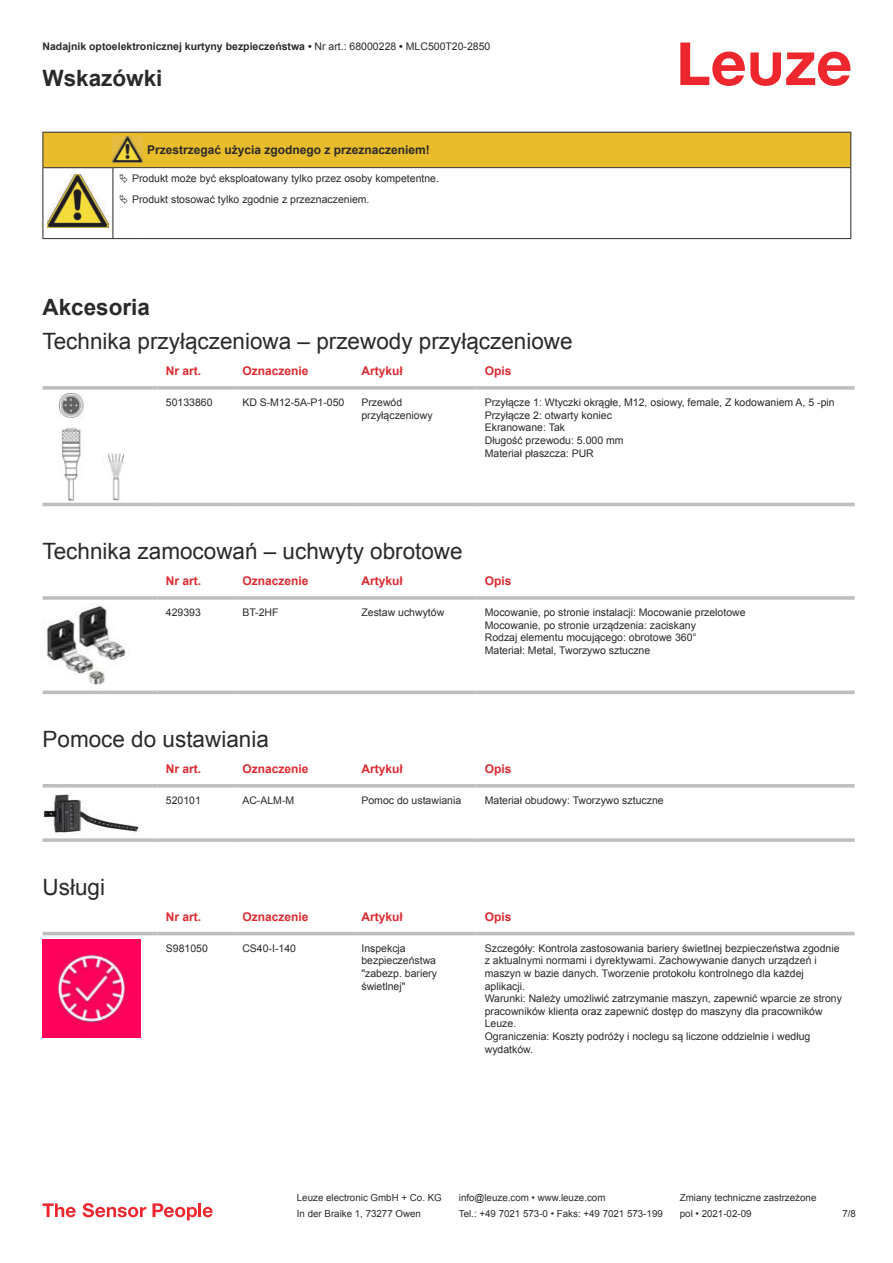
<style>
.page{position:relative;width:893px;height:1263px;background:#fff}
.page>*{position:absolute;margin:0;border:0;box-sizing:border-box;transform-origin:0 0}
.t1{font:22.5px "Arial";color:#2b292a}
.t2{font:700 22.5px "Arial";color:#2b292a}
.t3{font:700 12px "Arial";color:#db2a30}
.t4{font:700 12px "Arial";color:#2b292a}
.t5{font:10.5px/12.6px "Arial";color:#2b292a}
.t6{font:700 10.5px "Arial";color:#2b292a}
.t7{font:9.75px "Arial";color:#2b292a}
.s1{font-weight:400}
</style>
<div class="page">
<svg style="left:680px;top:43px;width:170px;height:43px"></svg>
<svg style="left:43px;top:393px;width:812px;height:114px"></svg>
<svg style="left:43px;top:386px;width:114px;height:4px"></svg>
<svg style="left:157px;top:386px;width:77px;height:4px"></svg>
<svg style="left:234px;top:386px;width:119px;height:4px"></svg>
<svg style="left:353px;top:386px;width:123px;height:4px"></svg>
<svg style="left:476px;top:386px;width:379px;height:4px;background:#c3c5c7"></svg>
<hr style="left:43px;top:503px;width:114px;height:3px;background:#bdbfc1">
<hr style="left:157px;top:503px;width:77px;height:3px;background:#bdbfc1">
<hr style="left:234px;top:503px;width:119px;height:3px;background:#bdbfc1">
<hr style="left:353px;top:503px;width:123px;height:3px;background:#bdbfc1">
<hr style="left:476px;top:503px;width:379px;height:3px;background:#bdbfc1">
<img style="left:59px;top:394px;width:65px;height:106px">
<hr style="left:43px;top:596px;width:114px;height:4px;background:#bdbfc1">
<hr style="left:157px;top:596px;width:77px;height:4px;background:#c7c9ca">
<hr style="left:234px;top:596px;width:119px;height:4px;background:#bdbfc1">
<hr style="left:353px;top:596px;width:123px;height:4px;background:#bdbfc1">
<hr style="left:476px;top:596px;width:379px;height:4px;background:#c7c9ca">
<svg style="left:43px;top:690px;width:114px;height:4px"></svg>
<svg style="left:157px;top:690px;width:77px;height:4px"></svg>
<svg style="left:234px;top:690px;width:119px;height:4px"></svg>
<svg style="left:353px;top:690px;width:123px;height:4px"></svg>
<svg style="left:476px;top:690px;width:379px;height:4px;background:#c6c8c9"></svg>
<img style="left:43px;top:604px;width:86px;height:81px">
<svg style="left:43px;top:784px;width:114px;height:4px"></svg>
<svg style="left:157px;top:784px;width:77px;height:4px"></svg>
<svg style="left:234px;top:784px;width:119px;height:4px"></svg>
<svg style="left:353px;top:784px;width:123px;height:4px"></svg>
<svg style="left:476px;top:784px;width:379px;height:4px;background:#c3c5c7"></svg>
<svg style="left:43px;top:838px;width:114px;height:4px"></svg>
<svg style="left:157px;top:838px;width:77px;height:4px"></svg>
<svg style="left:234px;top:838px;width:119px;height:4px"></svg>
<svg style="left:353px;top:838px;width:123px;height:4px"></svg>
<svg style="left:476px;top:838px;width:379px;height:4px;background:#c3c5c7"></svg>
<img style="left:43px;top:794px;width:97px;height:40px">
<svg style="left:43px;top:931px;width:812px;height:107px"></svg>
<hr style="left:43px;top:932px;width:114px;height:3px;background:#bdbfc1">
<hr style="left:157px;top:932px;width:77px;height:3px;background:#bdbfc1">
<hr style="left:234px;top:932px;width:119px;height:3px;background:#bdbfc1">
<hr style="left:353px;top:932px;width:123px;height:3px;background:#bdbfc1">
<hr style="left:476px;top:932px;width:379px;height:3px;background:#bdbfc1">
<img style="left:43px;top:940px;width:97px;height:97px">
<svg style="left:43px;top:1203px;width:33px;height:14px"></svg>
<svg style="left:83px;top:1203px;width:63px;height:14px"></svg>
<svg style="left:153px;top:1203px;width:44px;height:17px"></svg>
<hr style="left:198px;top:1203px;width:3px;height:14px;background:#ed272d">
<svg style="left:203px;top:1207px;width:10px;height:10px"></svg>
<hr style="left:43px;top:168px;width:1px;height:66px;background:#2b292a">
<hr style="left:113px;top:168px;width:1px;height:66px;background:#2b292a">
<hr style="left:850px;top:168px;width:1px;height:66px;background:#2b292a">
<hr style="left:43px;top:238px;width:70px;height:1px;background:#2b292a">
<hr style="left:113px;top:238px;width:30px;height:1px;background:#2b292a">
<hr style="left:143px;top:238px;width:708px;height:1px;background:#2b292a">
<img style="left:47px;top:209px;width:61px;height:19px">
<svg style="left:43px;top:132px;width:808px;height:77px"></svg>
<p class="t6" style="left:43px;top:39px;width:449px">Nadajnik optoelektronicznej kurtyny bezpieczeństwa • <span class="s1">Nr art.: 68000228</span> • <span class="s1">MLC500T20-2850</span></p>
<h1 class="t2" style="left:43px;top:63px;width:122px">Wskazówki</h1>
<p class="t4" style="left:147px;top:141px;width:284px">Przestrzegać użycia zgodnego z przeznaczeniem!</p>
<p class="t5" style="left:132px;top:169px;width:308px;line-height:20.2px">Produkt może być eksploatowany tylko przez osoby kompetentne.<br>Produkt stosować tylko zgodnie z przeznaczeniem.</p>
<h1 class="t2" style="left:43px;top:292px;width:109px">Akcesoria</h1>
<h1 class="t1" style="left:43px;top:326px;width:532px">Technika przyłączeniowa – przewody przyłączeniowe</h1>
<p class="t3" style="left:166px;top:363px;width:37px">Nr art.</p>
<p class="t3" style="left:242px;top:366px;width:68px">Oznaczenie</p>
<p class="t3" style="left:361px;top:363px;width:43px">Artykuł</p>
<p class="t3" style="left:485px;top:363px;width:28px">Opis</p>
<p class="t5" style="left:166px;top:396px;width:48px">50133860</p>
<p class="t5" style="left:242px;top:396px;width:104px">KD S-M12-5A-P1- 050</p>
<p class="t5" style="left:361px;top:396px;width:73px">Przewód przyłączeniowy</p>
<p class="t5" style="left:485px;top:396px;width:351px">Przyłącze 1: Wtyczki okrągłe, M12, osiowy, female, Z kodowaniem A, 5 -pin Przyłącze 2: otwarty koniec<br>Ekranowane: Tak<br>Długość przewodu: 5.000 mm<br>Materiał płaszcza: PUR</p>
<h1 class="t1" style="left:43px;top:536px;width:422px">Technika zamocowań – uchwyty obrotowe</h1>
<p class="t3" style="left:166px;top:573px;width:37px">Nr art.</p>
<p class="t3" style="left:242px;top:577px;width:68px">Oznaczenie</p>
<p class="t3" style="left:361px;top:573px;width:43px">Artykuł</p>
<p class="t3" style="left:485px;top:573px;width:28px">Opis</p>
<p class="t5" style="left:166px;top:606px;width:37px">429393</p>
<p class="t5" style="left:242px;top:606px;width:38px">BT-2HF</p>
<p class="t5" style="left:361px;top:607px;width:84px">Zestaw uchwytów</p>
<p class="t5" style="left:485px;top:606px;width:262px">Mocowanie, po stronie instalacji: Mocowanie przelotowe Mocowanie, po stronie urządzenia: zaciskany<br>Rodzaj elementu mocującego: obrotowe 360°<br>Materiał: Metal, Tworzywo sztuczne</p>
<h1 class="t1" style="left:43px;top:724px;width:228px">Pomoce do ustawiania</h1>
<p class="t3" style="left:166px;top:760px;width:37px">Nr art.</p>
<p class="t3" style="left:242px;top:764px;width:68px">Oznaczenie</p>
<p class="t3" style="left:361px;top:760px;width:43px">Artykuł</p>
<p class="t3" style="left:485px;top:760px;width:28px">Opis</p>
<p class="t5" style="left:166px;top:794px;width:37px">520101</p>
<p class="t5" style="left:242px;top:795px;width:53px">AC-ALM-M</p>
<p class="t5" style="left:361px;top:794px;width:101px">Pomoc do ustawiania</p>
<p class="t5" style="left:485px;top:794px;width:180px">Materiał obudowy: Tworzywo sztuczne</p>
<h1 class="t1" style="left:43px;top:871px;width:64px">Usługi</h1>
<p class="t3" style="left:166px;top:908px;width:37px">Nr art.</p>
<p class="t3" style="left:242px;top:912px;width:68px">Oznaczenie</p>
<p class="t3" style="left:361px;top:908px;width:43px">Artykuł</p>
<p class="t3" style="left:485px;top:908px;width:28px">Opis</p>
<p class="t5" style="left:166px;top:942px;width:44px">S981050</p>
<p class="t5" style="left:242px;top:942px;width:55px">CS40-I-140</p>
<p class="t5" style="left:361px;top:943px;width:77px">Inspekcja bezpieczeństwa "zabezp. bariery świetlnej"</p>
<p class="t5" style="left:485px;top:942px;width:359px">Szczegóły: Kontrola zastosowania bariery świetlnej bezpieczeństwa zgodnie z aktualnymi normami i dyrektywami. Zachowywanie danych urządzeń i maszyn w bazie danych. Tworzenie protokołu kontrolnego dla każdej aplikacji.<br>Warunki: Należy umożliwić zatrzymanie maszyn, zapewnić wparcie ze strony pracowników klienta oraz zapewnić dostęp do maszyny dla pracowników Leuze.<br>Ograniczenia: Koszty podróży i noclegu są liczone oddzielnie i według wydatków.</p>
<p class="t7" style="left:297px;top:1191px;width:146px">Leuze electronic GmbH + Co. KG</p>
<p class="t7" style="left:459px;top:1191px;width:148px">info@leuze.com • www.leuze.com</p>
<p class="t7" style="left:680px;top:1191px;width:138px">Zmiany techniczne zastrzeżone</p>
<p class="t7" style="left:297px;top:1207px;width:126px">In der Braike 1, 73277 Owen</p>
<p class="t7" style="left:459px;top:1207px;width:205px">Tel.: +49 7021 573-0 • Faks: +49 7021 573-199</p>
<p class="t7" style="left:680px;top:1207px;width:73px">pol • 2021-02-09</p>
<p class="t7" style="left:842px;top:1207px;width:15px">7 /8</p>
</div>
